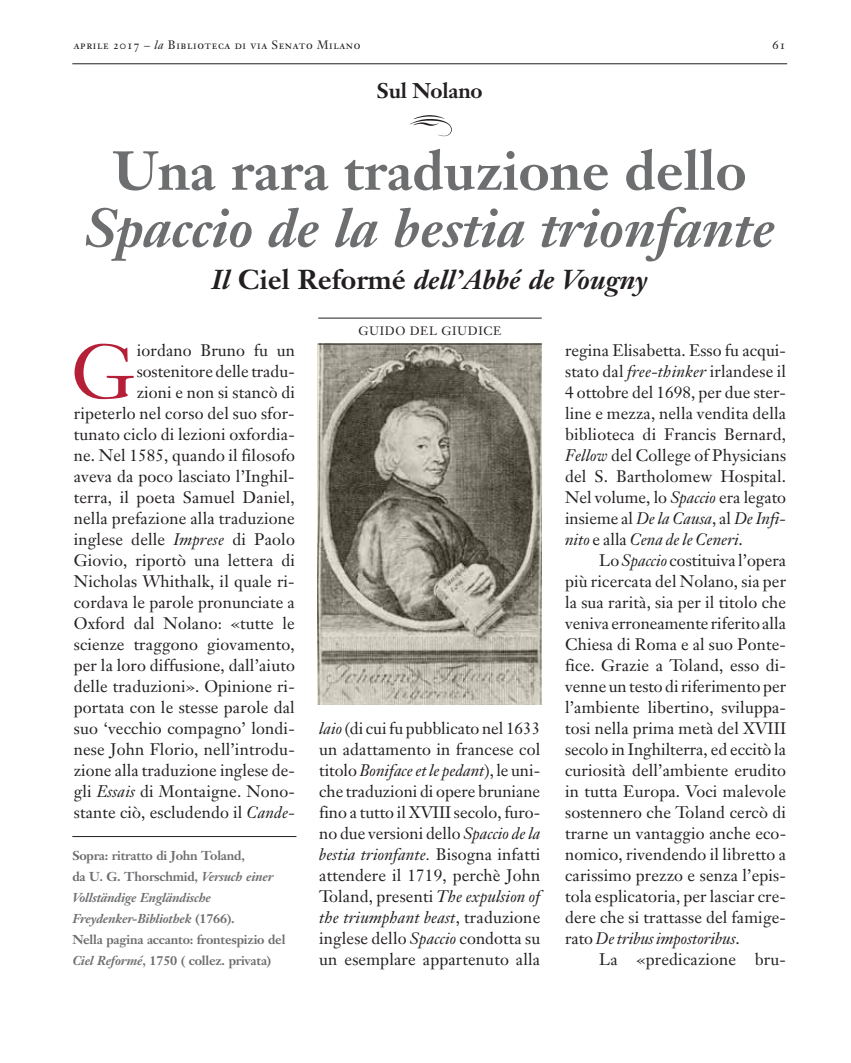
<style>
.page{position:relative;width:851px;height:1063px;background:#fff}
.page>*{position:absolute;margin:0;border:0;box-sizing:border-box;transform-origin:0 0}
.t1{font:75.3px "Janson Text";color:#b61f38}
.t2{font:italic 700 54px "Janson Text";color:#6d6e70}
.t3{font:700 54px "Janson Text";color:#6d6e70}
.t4{font:27px "Janson Text Bold Italic Os F";color:#231f20}
.t5{font:21px "Janson Text Bold Os F";letter-spacing:-.01em;color:#231f20}
.t6{font:16.5px/21px "Janson Text";letter-spacing:.01em;color:#231f20;text-align:justify}
.t7{font:700 12.75px/21px "Janson Text";letter-spacing:-.015em;color:#6d6e70}
.t8{font:12px "Janson Text Roman SC";letter-spacing:.05em;color:#231f20}
.t9{font:12px "Janson Text";letter-spacing:.05em;color:#231f20}
.s1{font-family:"Janson Text Italic Os F"}
.s2{font-family:"Janson Text Bold Os F"}
.s3{font-style:italic}
</style>
<div class="page">
<hr style="left:72px;top:64px;width:715px;height:1px;background:#231f20">
<hr style="left:72px;top:836px;width:224px;height:1px;background:#231f20">
<img style="left:317px;top:343px;width:224px;height:362px">
<hr style="left:318px;top:318px;width:223px;height:1px;background:#231f20">
<hr style="left:318px;top:344px;width:223px;height:1px;background:#231f20">
<p class="t8" style="left:74px;top:40px;width:288px">aprile 2017 – <span class="s1">la</span> Biblioteca di via Senato Milano</p>
<p class="t8" style="left:772px;top:40px;width:15px">61</p>
<p class="t5" style="left:377px;top:82px;width:107px">Sul Nolano</p>
<h2 class="t3" style="left:113px;top:149px;width:635px">Una rara traduzione dello</h2>
<h2 class="t2" style="left:84px;top:208px;width:692px">Spaccio de la bestia trionfante</h2>
<h3 class="t4" style="left:211px;top:269px;width:438px">Il <span class="s2">Ciel Reformé</span> dell’Abbé de Vougny</h3>
<p class="t6" style="left:74px;top:341px;width:223px;text-align:right">iordano Bruno fu un sostenitore delle tradu-<br>zioni e non si stancò di ripeterlo nel corso del suo sfor&shy;tunato ciclo di lezioni oxfordia&shy;ne. Nel 1585, quando il filosofo aveva da poco lasciato l’Inghil&shy;terra, il poeta Samuel Daniel, nella prefazione alla traduzione inglese delle <span class="s3">Imprese</span> di Paolo<br>Giovio, riportò una lettera di<br>Nicholas Whithalk, il quale ri&shy;cordava le parole pronunciate a<br>Oxford dal Nolano: «tutte le scienze traggono giovamento, per la loro diffusione, dall’aiuto delle traduzioni». Opinione ri&shy;portata con le stesse parole dal suo ‘vecchio compagno’ londi&shy;nese John Florio, nell’introdu&shy;zione alla traduzione inglese de&shy;gli <span class="s3">Essais</span> di Montaigne. Nono&shy;stante ciò, escludendo il <span class="s3">Cande-</span></p>
<p class="t7" style="left:72px;top:846px;width:215px">Sopra: ritratto di John Toland,<br>da U. G. Thorschmid, <span class="s3">Versuch einer Vollständige Engländische Freydenker-Bibliothek</span> (1766).<br>Nella pagina accanto: frontespizio del <span class="s3">Ciel Reformé</span>, 1750 ( collez. privata)</p>
<h1 class="t1" style="left:71px;top:341px;width:64px">G</h1>
<p class="t9" style="left:358px;top:326px;width:144px">GUIDO DEL GIUDICE</p>
<p class="t6" style="left:319px;top:719px;width:222px"><span class="s3">laio</span> (di cui fu pubblicato nel 1633 un adattamento in francese col titolo <span class="s3">Boniface et le pedant</span>), le uni&shy;che traduzioni di opere bruniane fino a tutto il XVIII secolo, furo&shy;no due versioni dello <span class="s3">Spaccio de la bestia trionfante.</span> Bisogna infatti attendere il 1719, perchè John Toland, presenti <span class="s3">The expulsion of the triumphant beast</span>, traduzione inglese dello <span class="s3">Spaccio</span> condotta su un esemplare appartenuto alla</p>
<p class="t6" style="left:565px;top:341px;width:222px">regina Elisabetta. Esso fu acqui&shy;stato dal <span class="s3">free-thinker</span> irlandese il 4 ottobre del 1698, per due ster&shy;line e mezza, nella vendita della biblioteca di Francis Bernard, <span class="s3">Fellow</span> del College of Physicians del S. Bartholomew Hospital.<br>Nel volume, lo <span class="s3">Spaccio</span> era legato insieme al <span class="s3">De la Causa</span>, al <span class="s3">De Infi&shy;nito</span> e alla <span class="s3">Cena de le Ceneri</span>.</p>
<p class="t6" style="left:565px;top:551px;width:222px;text-indent:34px">Lo <span class="s3">Spaccio</span> costituiva l’opera più ricercata del Nolano, sia per la sua rarità, sia per il titolo che veniva erroneamente riferito alla Chiesa di Roma e al suo Ponte&shy;fice. Grazie a Toland, esso di&shy;venne un testo di riferimento per l’ambiente libertino, sviluppa&shy;tosi nella prima metà del XVIII secolo in Inghilterra, ed eccitò la curiosità dell’ambiente erudito in tutta Europa. Voci malevole sostennero che Toland cercò di trarne un vantaggio anche eco&shy;nomico, rivendendo il libretto a carissimo prezzo e senza l’epis&shy;tola esplicatoria, per lasciar cre&shy;dere che si trattasse del famige&shy;rato <span class="s3">De tribus impostoribus</span>.</p>
<p class="t6" style="left:599px;top:950px;width:188px">La «predicazione bru-</p>
</div>
